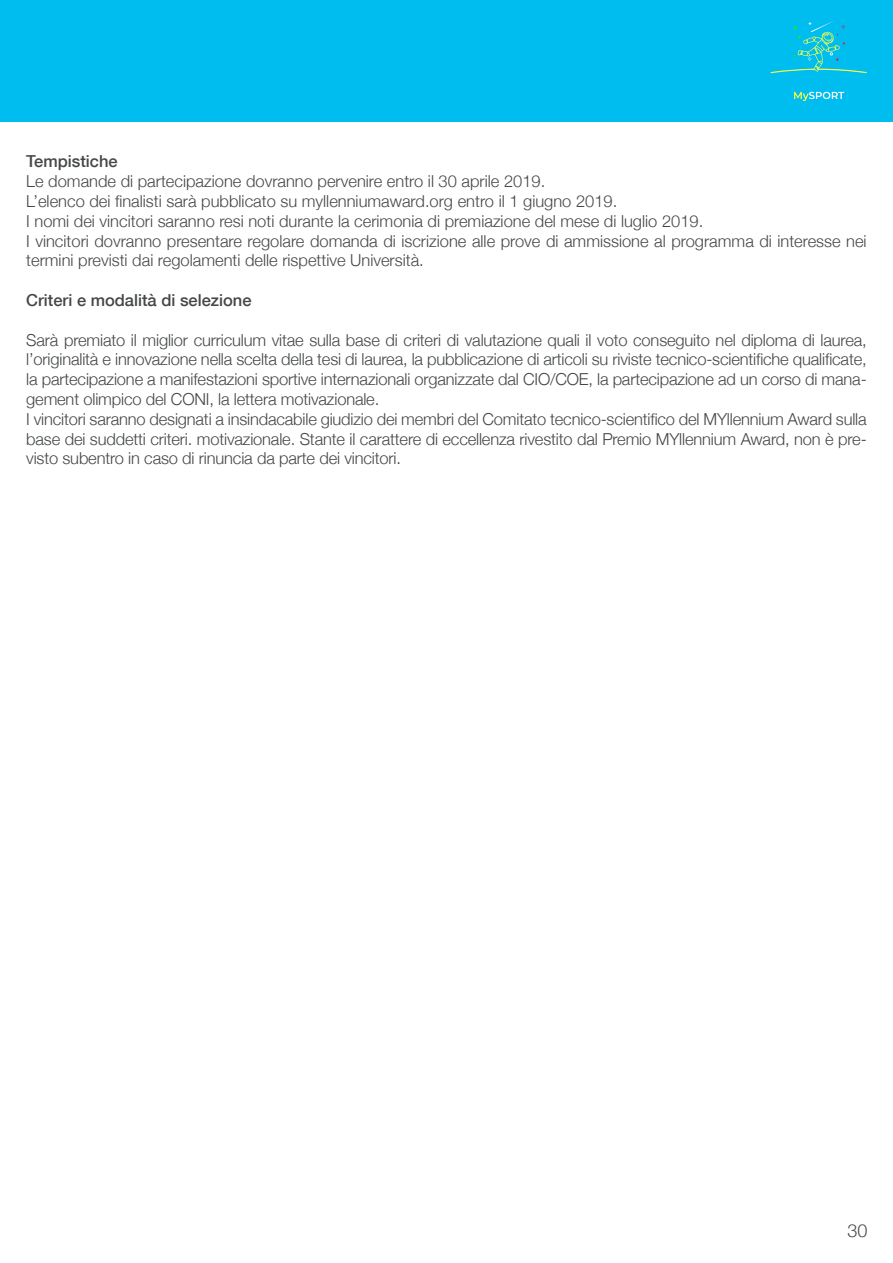
<style>
.page{position:relative;width:893px;height:1263px;background:#fff}
.page>*{position:absolute;margin:0;border:0;box-sizing:border-box;transform-origin:0 0}
.t1{font:300 18px "Helvetica Neue";color:#444749}
.t2{font:300 16.5px/19.8px "Helvetica Neue";letter-spacing:-.01em;color:#444749}
.t3{font:500 16.5px "Helvetica Neue";color:#444749}
</style>
<div class="page">
<div style="left:0;top:0;width:893px;height:122px;background:#00bdf0"></div>
<svg style="left:794px;top:92px;width:50px;height:9px"></svg>
<svg style="left:771px;top:21px;width:96px;height:52px"></svg>
<p class="t3" style="left:26px;top:148px;width:93px">Tempistiche</p>
<p class="t2" style="left:26px;top:170px;width:842px">Le domande di partecipazione dovranno pervenire entro il 30 aprile 2019.<br>L’elenco dei finalisti sarà pubblicato su myllenniumaward.org entro il 1 giugno 2019.<br>I nomi dei vincitori saranno resi noti durante la cerimonia di premiazione del mese di luglio 2019.<br>I vincitori dovranno presentare regolare domanda di iscrizione alle prove di ammissione al programma di interesse nei termini previsti dai regolamenti delle rispettive Università.</p>
<p class="t3" style="left:26px;top:287px;width:227px">Criteri e modalità di selezione</p>
<p class="t2" style="left:26px;top:329px;width:842px">Sarà premiato il miglior curriculum vitae sulla base di criteri di valutazione quali il voto conseguito nel diploma di laurea, l’originalità e innovazione nella scelta della tesi di laurea, la pubblicazione di articoli su riviste tecnico-scientifiche qualificate, la partecipazione a manifestazioni sportive internazionali organizzate dal CIO/COE, la partecipazione ad un corso di mana&shy;gement olimpico del CONI, la lettera motivazionale.<br>I vincitori saranno designati a insindacabile giudizio dei membri del Comitato tecnico-scientifico del MYllennium Award sulla base dei suddetti criteri. motivazionale. Stante il carattere di eccellenza rivestito dal Premio MYllennium Award, non è pre&shy;visto subentro in caso di rinuncia da parte dei vincitori.</p>
<p class="t1" style="left:847px;top:1216px;width:22px">30</p>
</div>
